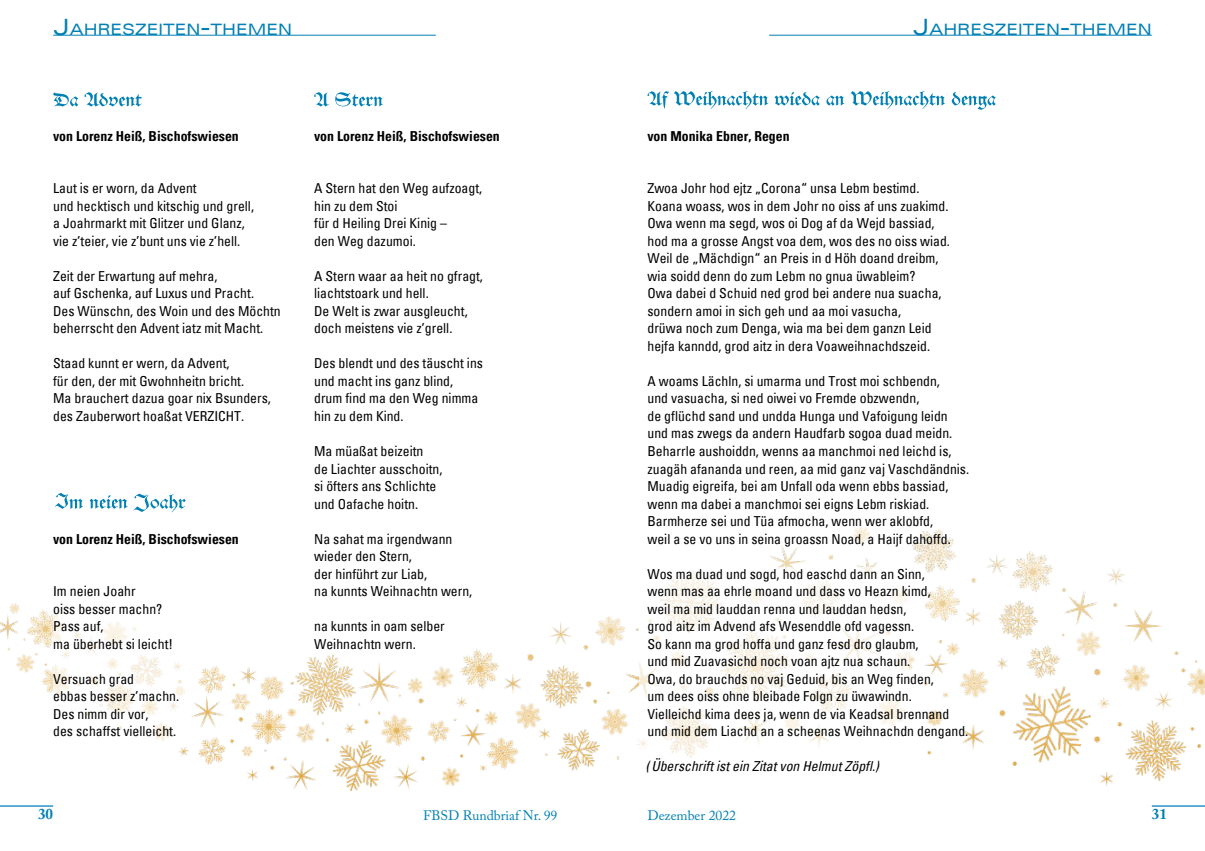
<style>
.page{position:relative;width:1205px;height:851px;background:#fff}
.page>*{position:absolute;margin:0;border:0;box-sizing:border-box;transform-origin:0 0}
.t1{font:expanded 15.75px "Univers";color:#0080b5}
.t2{font:700 15px "Adobe Caslon Pro";color:#0080b5}
.t3{font:condensed 13.75px/17.5px "Univers";color:#000}
.t4{font:700 condensed 13.75px "Univers";color:#000}
.t5{font:italic condensed 13.75px "Univers";color:#000}
.t6{font:13.75px "Adobe Caslon Pro";color:#0080b5}
.s1{font-size:22.5px}
</style>
<div class="page">
<hr style="left:0;top:805px;width:53px;height:1px;background:#0080b5">
<hr style="left:1152px;top:805px;width:53px;height:1px;background:#0080b5">
<img style="left:0;top:526px;width:1205px;height:264px">
<hr style="left:53px;top:35px;width:383px;height:1px;background:#0080b5">
<svg style="left:53px;top:92px;width:89px;height:15px"></svg>
<svg style="left:55px;top:492px;width:131px;height:20px"></svg>
<svg style="left:314px;top:92px;width:69px;height:15px"></svg>
<svg style="left:647px;top:91px;width:349px;height:19px"></svg>
<hr style="left:769px;top:35px;width:383px;height:1px;background:#0080b5">
<div style="left:53px;top:578px;width:131px;height:163px;background:#fff"></div>
<svg style="left:639px;top:567px;width:269px;height:191px"></svg>
<p class="t1" style="left:53px;top:20px;width:240px"><span class="s1">J</span>AHRESZEITEN<span class="s1">-</span>THEMEN</p>
<p class="t4" style="left:53px;top:127px;width:187px">von Lorenz Heiß, Bischofswiesen</p>
<p class="t3" style="left:53px;top:179px;width:202px">Laut is er worn, da Advent<br>und hecktisch und kitschig und grell, a Joahrmarkt mit Glitzer und Glanz, vie z’teier, vie z’bunt uns vie z’hell.</p>
<p class="t3" style="left:53px;top:267px;width:229px">Zeit der Erwartung auf mehra,<br>auf Gschenka, auf Luxus und Pracht.<br>Des Wünschn, des Woin und des Möchtn beherrscht den Advent iatz mit Macht.</p>
<p class="t3" style="left:53px;top:354px;width:219px">Staad kunnt er wern, da Advent,<br>für den, der mit Gwohnheitn bricht.<br>Ma brauchert dazua goar nix Bsunders, des Zauberwort hoaßat VERZICHT.</p>
<p class="t4" style="left:53px;top:530px;width:187px">von Lorenz Heiß, Bischofswiesen</p>
<p class="t3" style="left:53px;top:582px;width:121px">Im neien Joahr<br>oiss besser machn?<br>Pass auf,<br>ma überhebt si leicht!</p>
<p class="t3" style="left:53px;top:669px;width:128px">Versuach grad<br>ebbas besser z’machn.<br>Des nimm dir vor,<br>des schaffst vielleicht.</p>
<p class="t4" style="left:314px;top:127px;width:187px">von Lorenz Heiß, Bischofswiesen</p>
<p class="t3" style="left:314px;top:179px;width:170px">A Stern hat den Weg aufzoagt, hin zu dem Stoi<br>für d Heiling Drei Kinig –<br>den Weg dazumoi.</p>
<p class="t3" style="left:314px;top:267px;width:170px">A Stern waar aa heit no gfragt, liachtstoark und hell.<br>De Welt is zwar ausgleucht, doch meistens vie z’grell.</p>
<p class="t3" style="left:314px;top:354px;width:170px">Des blendt und des täuscht ins und macht ins ganz blind, drum find ma den Weg nimma hin zu dem Kind.</p>
<p class="t3" style="left:314px;top:442px;width:130px">Ma müaßat beizeitn<br>de Liachter ausschoitn, si öfters ans Schlichte und Oafache hoitn.</p>
<p class="t3" style="left:314px;top:529px;width:160px">Na sahat ma irgendwann wieder den Stern,<br>der hinführt zur Liab,<br>na kunnts Weihnachtn wern,</p>
<p class="t3" style="left:314px;top:617px;width:132px">na kunnts in oam selber<br>Weihnachtn wern.</p>
<p class="t1" style="left:913px;top:20px;width:240px"><span class="s1">J</span>AHRESZEITEN<span class="s1">-</span>THEMEN</p>
<p class="t4" style="left:647px;top:127px;width:144px">von Monika Ebner, Regen</p>
<p class="t3" style="left:647px;top:179px;width:304px">Zwoa Johr hod ejtz „Corona“ unsa Lebm bestimd.<br>Koana woass, wos in dem Johr no oiss af uns zuakimd.<br>Owa wenn ma segd, wos oi Dog af da Wejd bassiad, hod ma a grosse Angst voa dem, wos des no oiss wiad.<br>Weil de „Mächdign“ an Preis in d Höh doand dreibm, wia soidd denn do zum Lebm no gnua üwableim?<br>Owa dabei d Schuid ned grod bei andere nua suacha, sondern amoi in sich geh und aa moi vasucha,<br>drüwa noch zum Denga, wia ma bei dem ganzn Leid hejfa kanndd, grod aitz in dera Voaweihnachdszeid.</p>
<p class="t3" style="left:647px;top:372px;width:323px">A woams Lächln, si umarma und Trost moi schbendn,<br>und vasuacha, si ned oiwei vo Fremde obzwendn,<br>de gflüchd sand und undda Hunga und Vafoigung leidn und mas zwegs da andern Haudfarb sogoa duad meidn.<br>Beharrle aushoiddn, wenns aa manchmoi ned leichd is, zuagäh afananda und reen, aa mid ganz vaj Vaschdändnis.<br>Muadig eigreifa, bei am Unfall oda wenn ebbs bassiad, wenn ma dabei a manchmoi sei eigns Lebm riskiad.<br>Barmherze sei und Tüa afmocha, wenn wer aklobfd,<br>weil a se vo uns in seina groassn Noad, a Haijf dahoffd.</p>
<p class="t3" style="left:647px;top:564px;width:322px">Wos ma duad und sogd, hod easchd dann an Sinn,<br>wenn mas aa ehrle moand und dass vo Heazn kimd,<br>weil ma mid lauddan renna und lauddan hedsn,<br>grod aitz im Advend afs Wesenddle ofd vagessn.<br>So kann ma grod hoffa und ganz fesd dro glaubm,<br>und mid Zuavasichd noch voan ajtz nua schaun.<br>Owa, do brauchds no vaj Geduid, bis an Weg finden,<br>um dees oiss ohne bleibade Folgn zu üwawindn.<br>Vielleichd kima dees ja, wenn de via Keadsal brennand und mid dem Liachd an a scheenas Weihnachdn dengand.</p>
<p class="t5" style="left:647px;top:757px;width:233px">(Überschrift ist ein Zitat von Helmut Zöpfl.)</p>
<p class="t2" style="left:38px;top:805px;width:16px">30</p>
<p class="t6" style="left:423px;top:807px;width:136px">FBSD Rundbriaf Nr. 99</p>
<p class="t6" style="left:647px;top:807px;width:90px">Dezember 2022</p>
<p class="t2" style="left:1152px;top:805px;width:16px">31</p>
</div>
